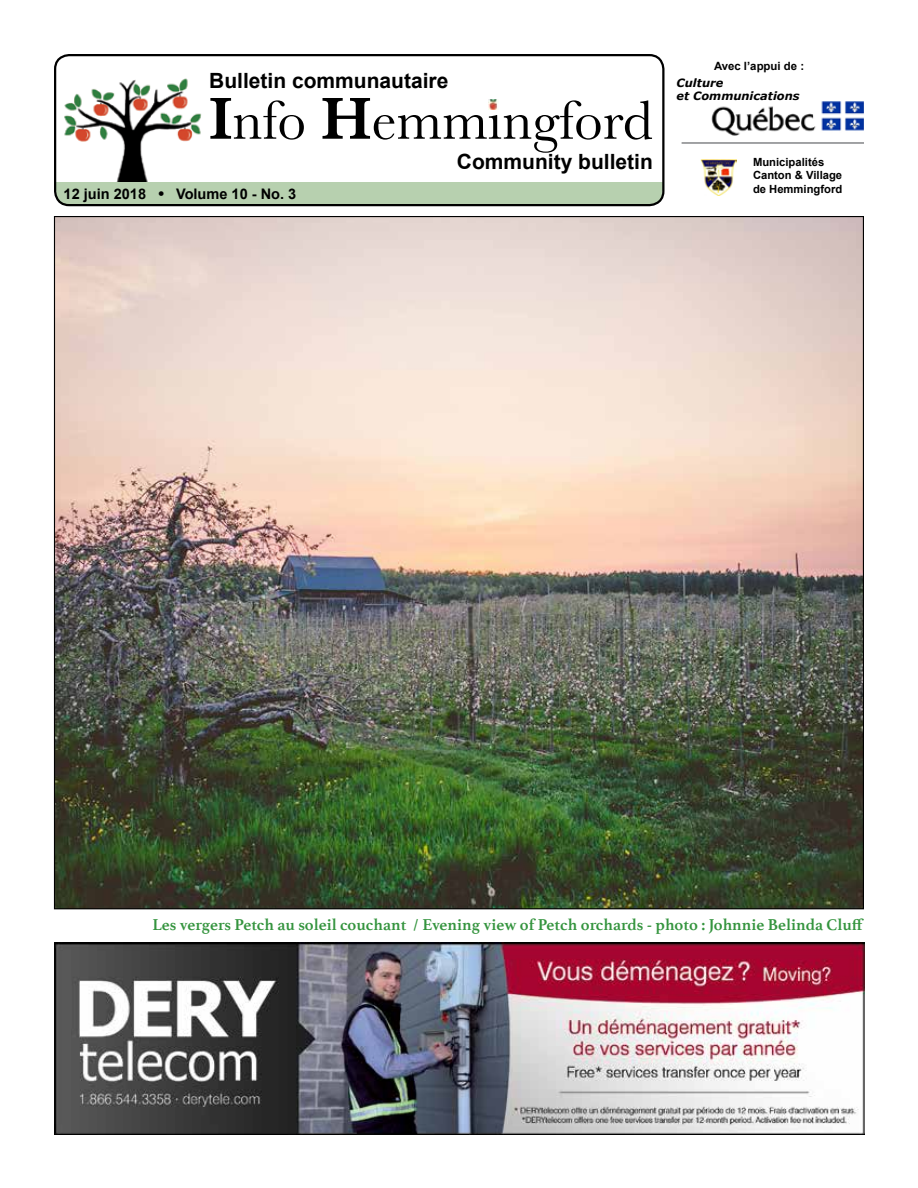
<style>
.page{position:relative;width:918px;height:1188px;background:#fff}
.page>*{position:absolute;margin:0;border:0;box-sizing:border-box;transform-origin:0 0}
.t1{font:57px "Baskerville";color:#000}
.t2{font:700 21px "Arial";color:#000}
.t3{font:700 16.5px "Athelas";color:#34943e}
.t4{font:700 14.55px "Arial";color:#000}
.t5{font:italic 700 11.4px/13.6px "Verdana";color:#000}
.t6{font:700 11.4px "Arial";color:#000}
.t7{font:700 11.25px/13.5px "Arial";color:#000}
.s1{font-weight:600;font-size:61.5px}
.s2{font-family:"Times";font-weight:400;font-size:16.5px}
</style>
<div class="page">
<img style="left:711px;top:101px;width:153px;height:35px">
<div style="left:56px;top:183px;width:606px;height:21px;background:#b7d0af;border-radius:9px"></div>
<img style="left:64px;top:78px;width:137px;height:104px">
<img style="left:700px;top:159px;width:36px;height:37px">
<hr style="left:682px;top:142px;width:182px;height:2px;background:#838587">
<svg style="left:488px;top:99px;width:10px;height:10px"></svg>
<div style="left:56px;top:182px;width:607px;height:9px;background:#b7d0af"></div>
<div style="left:54px;top:54px;width:611px;height:152px;border:2px solid #000;border-radius:14px"></div>
<img style="left:55px;top:943px;width:809px;height:191px">
<img style="left:56px;top:218px;width:806px;height:689px">
<p class="t2" style="left:209px;top:66px;width:241px">Bulletin communautaire</p>
<h1 class="t1" style="left:209px;top:84px;width:445px"><span class="s1">I</span>nfo <span class="s1">H</span>emmingford</h1>
<p class="t2" style="left:457px;top:147px;width:198px">Community bulletin</p>
<p class="t4" style="left:64px;top:184px;width:234px">12 juin 2018 <span class="s2">•</span> Volume 10 - No. 3</p>
<p class="t6" style="left:714px;top:58px;width:92px">Avec l’appui de :</p>
<p class="t5" style="left:677px;top:76px;width:125px">Culture<br>et Communications</p>
<p class="t7" style="left:753px;top:155px;width:91px">Municipalités<br>Canton &amp; Village de Hemmingford</p>
<p class="t3" style="left:153px;top:911px;width:713px">Les vergers Petch au soleil couchant / Evening view of Petch orchards - photo : Johnnie Belinda Cluff</p>
</div>
